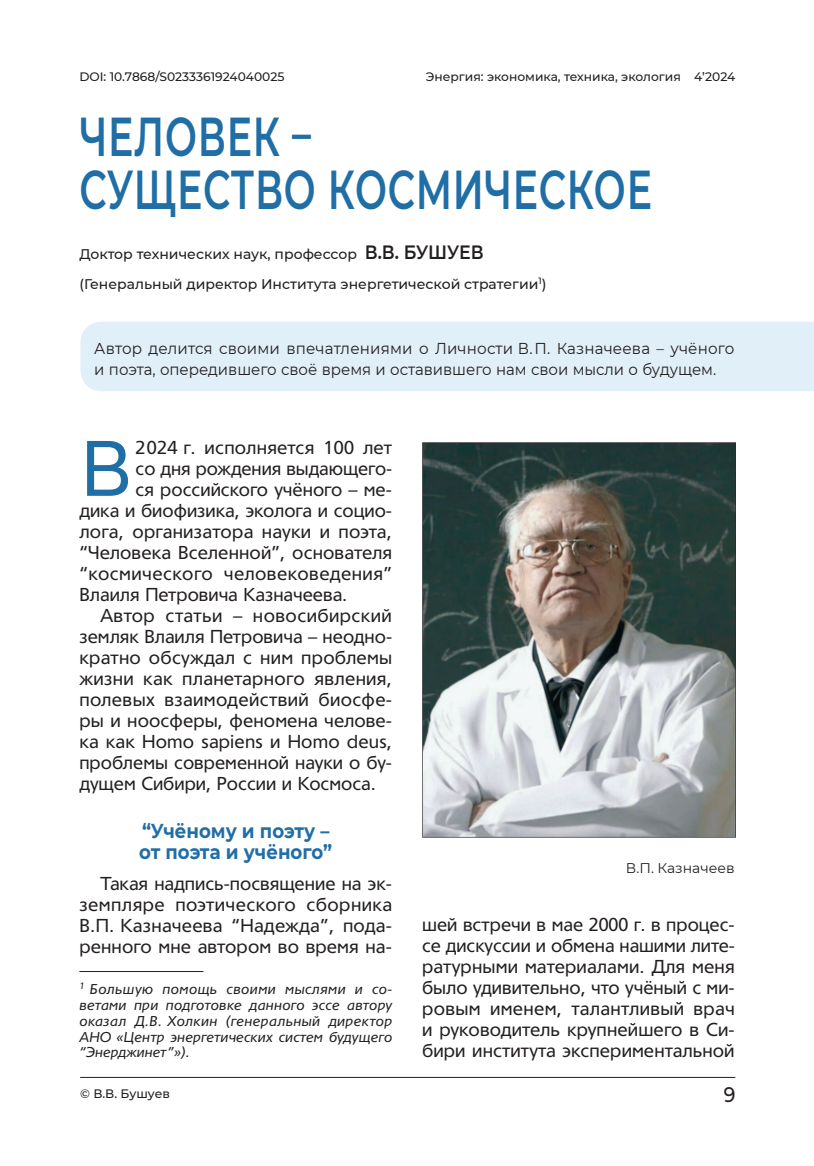
<style>
.page{position:relative;width:814px;height:1166px;background:#fff}
.page>*{position:absolute;margin:0;border:0;box-sizing:border-box;transform-origin:0 0}
.t1{font:500 78.4px "Montserrat";color:#206ea6;scale:.9 1}
.t2{font:600 54.6px/52.5px "Montserrat";letter-spacing:.02em;color:#206ea6;scale:.69 1}
.t3{font:500 21px "Montserrat";color:#231f20;scale:.9 1}
.t4{font:700 20.12px/21px "Montserrat";color:#206ea6;scale:.9 1}
.t5{font:18.38px/21px "Tornado Cyr";letter-spacing:.005em;color:#231f20;text-align:justify}
.t6{font:18.38px "Tornado Cyr";letter-spacing:.025em;color:#231f20}
.t7{font:15.75px/21px "Montserrat";color:#231f20;scale:.96 1}
.t8{font:italic 14px/15.8px "Tornado Cyr";letter-spacing:.01em;color:#231f20;text-align:justify}
.t9{font:500 14px/29.4px "Montserrat";color:#231f20}
.t10{font:14px "Montserrat";color:#231f20}
.t11{font:500 12.25px "Montserrat";color:#231f20}
.s1{font-weight:600;font-size:19.25px}
</style>
<div class="page">
<hr style="left:80px;top:1077px;width:655px;height:1px;background:#231f20">
<div style="left:80px;top:322px;width:734px;height:69px;background:#e1eff9"></div>
<img style="left:422px;top:443px;width:313px;height:394px">
<hr style="left:79px;top:971px;width:124px;height:1px;background:#231f20">
<p class="t11" style="left:79px;top:68px;width:206px">DOI: 10.7868/S0233361924040025</p>
<p class="t11" style="left:426px;top:68px;width:311px">Энергия: экономика, техника, экология 4’2024</p>
<h2 class="t2" style="left:79px;top:108px;width:831px">ЧЕЛОВЕК –<br>СУЩЕСТВО КОСМИЧЕСКОЕ</h2>
<p class="t9" style="left:79px;top:239px;width:468px">Доктор технических наук, профессор <span class="s1">В.В. БУШУЕВ </span>(Генеральный директор Института энергетической стратегии<sup>1</sup>)</p>
<p class="t7" style="left:94px;top:337px;width:668px">Автор делится своими впечатлениями о Личности В. П. Казначеева – учёного и поэта, опередившего своё время и оставившего нам свои мысли о будущем.</p>
<h1 class="t1" style="left:79px;top:413px;width:60px">В</h1>
<p class="t5" style="left:136px;top:436px;width:258px">2024 г. исполняется 100 лет</p>
<p class="t5" style="left:136px;top:457px;width:258px">со дня рождения выдающего-</p>
<p class="t5" style="left:136px;top:478px;width:258px">ся российского учёного – ме-</p>
<p class="t5" style="left:79px;top:499px;width:314px">дика и биофизика, эколога и социо-</p>
<p class="t5" style="left:79px;top:520px;width:314px">лога, организатора науки и поэта,</p>
<p class="t5" style="left:79px;top:541px;width:314px">“Человека Вселенной”, основателя</p>
<p class="t6" style="left:79px;top:560px;width:314px">“космического человековедения”</p>
<p class="t5" style="left:79px;top:583px;width:269px">Влаиля Петровича Казначеева.</p>
<p class="t5" style="left:100px;top:604px;width:293px">Автор статьи – новосибирский</p>
<p class="t5" style="left:79px;top:625px;width:314px">земляк Влаиля Петровича – неодно-</p>
<p class="t5" style="left:79px;top:646px;width:314px">кратно обсуждал с ним проблемы</p>
<p class="t5" style="left:79px;top:667px;width:314px">жизни как планетарного явления,</p>
<p class="t5" style="left:79px;top:688px;width:314px">полевых взаимодействий биосфе-</p>
<p class="t5" style="left:79px;top:709px;width:314px">ры и ноосферы, феномена челове-</p>
<p class="t5" style="left:79px;top:730px;width:314px">ка как Homo sapiens и Homo deus,</p>
<p class="t5" style="left:79px;top:751px;width:314px">проблемы современной науки о бу-</p>
<p class="t5" style="left:79px;top:772px;width:298px">дущем Сибири, России и Космоса.</p>
<p class="t4" style="left:139px;top:819px;width:216px">“Учёному и поэту – от поэта и учёного”</p>
<p class="t5" style="left:79px;top:872px;width:314px;text-indent:21px">Такая надпись-посвящение на эк&shy;земпляре поэтического сборника В.П. Казначеева “Надежда”, пода&shy;ренного мне автором во время на-</p>
<p class="t8" style="left:79px;top:981px;width:314px"><sup>1</sup> Большую помощь своими мыслями и со&shy;ветами при подготовке данного эссе автору оказал Д.В. Холкин (генеральный директор АНО «Центр энергетических систем будущего “Энерджинет”»).</p>
<p class="t10" style="left:626px;top:858px;width:110px">В.П. Казначеев</p>
<p class="t5" style="left:422px;top:913px;width:314px">шей встречи в мае 2000 г. в процес&shy;се дискуссии и обмена нашими лите&shy;ратурными материалами. Для меня было удивительно, что учёный с ми&shy;ровым именем, талантливый врач и руководитель крупнейшего в Си&shy;бири института экспериментальной</p>
<p class="t11" style="left:80px;top:1085px;width:91px">© В.В. Бушуев</p>
<p class="t3" style="left:723px;top:1080px;width:14px">9</p>
</div>
